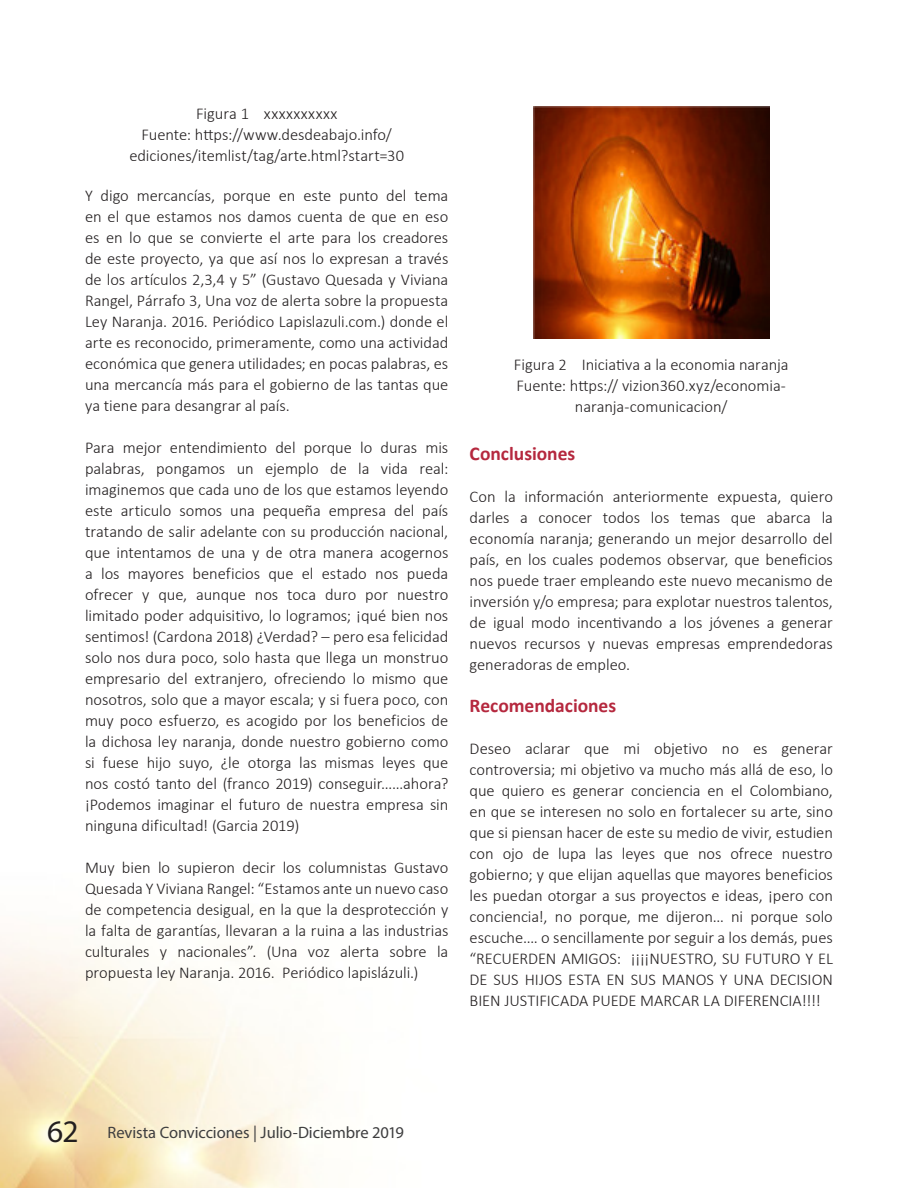
<style>
.page{position:relative;width:918px;height:1188px;background:#fff}
.page>*{position:absolute;margin:0;border:0;box-sizing:border-box;transform-origin:0 0}
.Sub2{font:700 19.5px "Calibri";color:#b5283e}
.Sub2-2{font:300 16.5px/21px "Calibri";letter-spacing:-.005em;color:#231f20;text-align:justify}
.t1{font:16.5px "Myriad Pro";letter-spacing:-.005em;color:#3e3e3f}
.Sub2-3{font:300 16.5px "Calibri";letter-spacing:.03em;color:#231f20}
.s1{font-size:31.5px;color:#231f20}
</style>
<div class="page">
<img style="left:0;top:936px;width:311px;height:252px">
<img style="left:534px;top:106px;width:235px;height:233px">
<p class="Sub2-3" style="left:196px;top:103px;width:143px">Figura 1 xxxxxxxxxx</p>
<p class="Sub2-2" style="left:129px;top:124px;width:276px;text-align:center">Fuente: https://www.desdeabajo.info/ ediciones/itemlist/tag/arte.html?start=30</p>
<p class="Sub2-2" style="left:85px;top:185px;width:365px">Y digo mercancías, porque en este punto del tema en el que estamos nos damos cuenta de que en eso es en lo que se convierte el arte para los creadores de este proyecto, ya que así nos lo expresan a través de los artículos 2,3,4 y 5” (Gustavo Quesada y Viviana Rangel, Párrafo 3, Una voz de alerta sobre la propuesta Ley Naranja. 2016. Periódico Lapislazuli.com.) donde el arte es reconocido, primeramente, como una actividad económica que genera utilidades; en pocas palabras, es una mercancía más para el gobierno de las tantas que ya tiene para desangrar al país.</p>
<p class="Sub2-2" style="left:85px;top:437px;width:365px">Para mejor entendimiento del porque lo duras mis palabras, pongamos un ejemplo de la vida real: imaginemos que cada uno de los que estamos leyendo este articulo somos una pequeña empresa del país tratando de salir adelante con su producción nacional, que intentamos de una y de otra manera acogernos a los mayores beneficios que el estado nos pueda ofrecer y que, aunque nos toca duro por nuestro limitado poder adquisitivo, lo logramos; ¡qué bien nos sentimos! (Cardona 2018) ¿Verdad? – pero esa felicidad solo nos dura poco, solo hasta que llega un monstruo empresario del extranjero, ofreciendo lo mismo que nosotros, solo que a mayor escala; y si fuera poco, con muy poco esfuerzo, es acogido por los beneficios de la dichosa ley naranja, donde nuestro gobierno como si fuese hijo suyo, ¿le otorga las mismas leyes que nos costó tanto del (franco 2019) conseguir……ahora? ¡Podemos imaginar el futuro de nuestra empresa sin ninguna dificultad! (Garcia 2019)</p>
<p class="Sub2-2" style="left:85px;top:857px;width:365px">Muy bien lo supieron decir los columnistas Gustavo Quesada Y Viviana Rangel: “Estamos ante un nuevo caso de competencia desigual, en la que la desprotección y la falta de garantías, llevaran a la ruina a las industrias culturales y nacionales”. (Una voz alerta sobre la propuesta ley Naranja. 2016. Periódico lapislázuli.)</p>
<p class="Sub2-2" style="left:514px;top:354px;width:276px">Figura 2 Iniciativa a la economia naranja</p>
<p class="Sub2-2" style="left:517px;top:375px;width:271px;text-align:center">Fuente: https:// vizion360.xyz/economia&shy;naranja-comunicacion/</p>
<p class="Sub2" style="left:470px;top:441px;width:107px">Conclusiones</p>
<p class="Sub2-2" style="left:470px;top:486px;width:365px">Con la información anteriormente expuesta, quiero darles a conocer todos los temas que abarca la economía naranja; generando un mejor desarrollo del país, en los cuales podemos observar, que beneficios nos puede traer empleando este nuevo mecanismo de inversión y/o empresa; para explotar nuestros talentos, de igual modo incentivando a los jóvenes a generar nuevos recursos y nuevas empresas emprendedoras generadoras de empleo.</p>
<p class="Sub2" style="left:470px;top:693px;width:148px">Recomendaciones</p>
<p class="Sub2-2" style="left:470px;top:738px;width:365px">Deseo aclarar que mi objetivo no es generar controversia; mi objetivo va mucho más allá de eso, lo que quiero es generar conciencia en el Colombiano, en que se interesen no solo en fortalecer su arte, sino que si piensan hacer de este su medio de vivir, estudien con ojo de lupa las leyes que nos ofrece nuestro gobierno; y que elijan aquellas que mayores beneficios les puedan otorgar a sus proyectos e ideas, ¡pero con conciencia!, no porque, me dijeron… ni porque solo escuche…. o sencillamente por seguir a los demás, pues “RECUERDEN AMIGOS: ¡¡¡¡NUESTRO, SU FUTURO Y EL DE SUS HIJOS ESTA EN SUS MANOS Y UNA DECISION BIEN JUSTIFICADA PUEDE MARCAR LA DIFERENCIA!!!!</p>
<p class="t1" style="left:47px;top:1122px;width:358px"><span class="s1">62</span> Revista Convicciones | Julio-Diciembre 2019</p>
</div>
